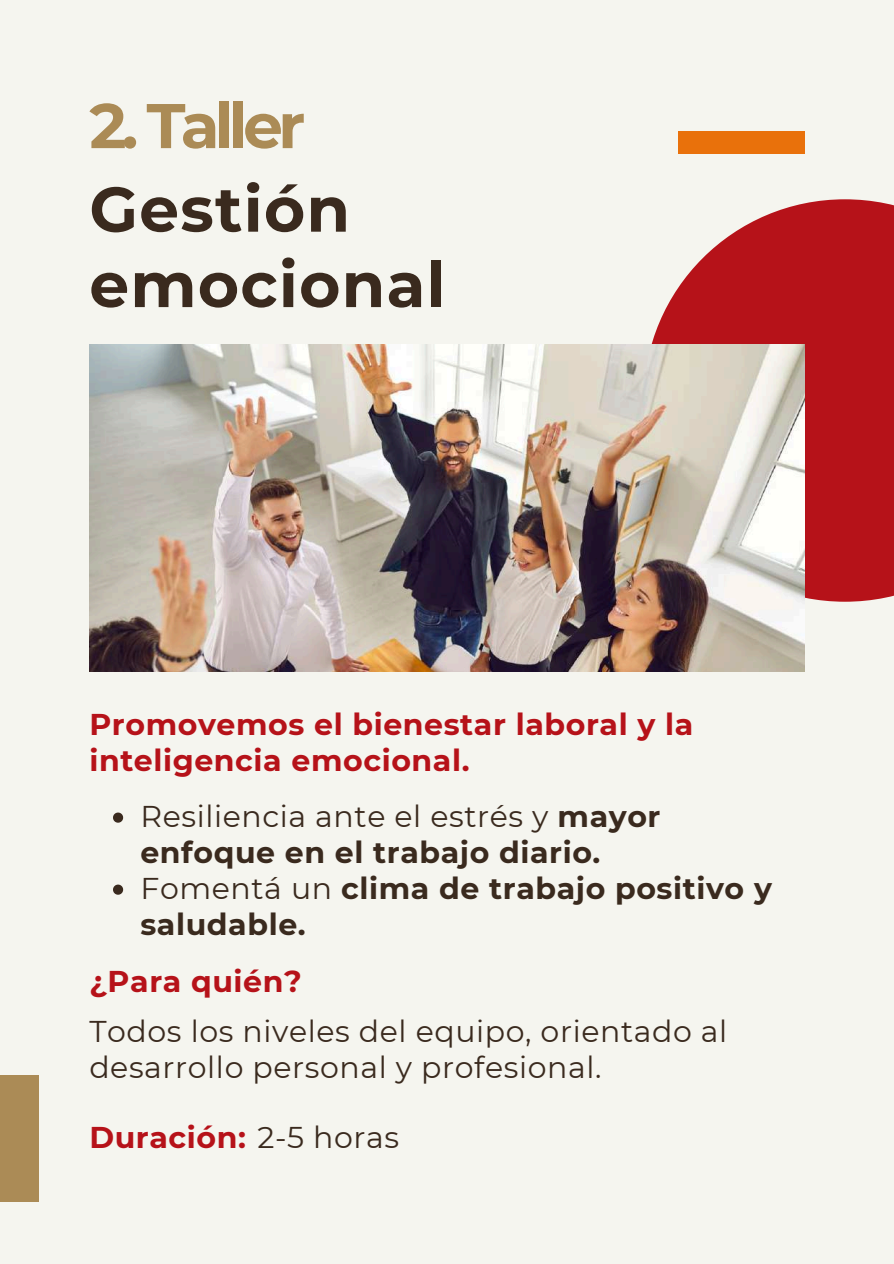
<style>
.page{position:relative;width:894px;height:1264px;background:#fff}
.page>*{position:absolute;margin:0;border:0;box-sizing:border-box;transform-origin:0 0}
.t1{font:700 63px/75.3px "Montserrat";letter-spacing:.02em;color:#3a2a1e}
.t2{font:700 63px "Montserrat";letter-spacing:-.075em;color:#ab8b56}
.t3{font:700 30px/36px "Montserrat";letter-spacing:.02em;color:#3a2a1e}
.t4{font:700 30px/36px "Montserrat";letter-spacing:.02em;color:#b61219}
.t5{font:30px/36px "Montserrat";letter-spacing:.02em;color:#3a2a1e}
.s1{font-weight:400}
.s2{font-weight:400;color:#3a2a1e}
</style>
<div class="page">
<div style="left:0;top:0;width:893px;height:1263px;background:#f5f5ef"></div>
<div style="left:0;top:1074px;width:39px;height:127px;background:#ab8b56"></div>
<div style="left:677px;top:131px;width:127px;height:22px;background:#e9710b"></div>
<svg style="left:651px;top:199px;width:242px;height:402px;background:#be3136"></svg>
<img style="left:89px;top:344px;width:715px;height:327px">
<svg style="left:113px;top:812px;width:10px;height:10px"></svg>
<svg style="left:113px;top:884px;width:10px;height:10px"></svg>
<h1 class="t2" style="left:89px;top:87px;width:217px">2. Taller</h1>
<h1 class="t1" style="left:89px;top:171px;width:358px">Gestión emocional</h1>
<p class="t4" style="left:89px;top:706px;width:605px">Promovemos el bienestar laboral y la inteligencia emocional.</p>
<p class="t3" style="left:140px;top:798px;width:633px"><span class="s1">Resiliencia ante el estrés y</span> mayor enfoque en el trabajo diario.<br><span class="s1">Fomentá un</span> clima de trabajo positivo y saludable.</p>
<p class="t4" style="left:89px;top:962px;width:214px">¿Para quién?</p>
<p class="t5" style="left:89px;top:1013px;width:639px">Todos los niveles del equipo, orientado al desarrollo personal y profesional.</p>
<p class="t4" style="left:89px;top:1119px;width:311px">Duración: <span class="s2">2-5 horas</span></p>
</div>
